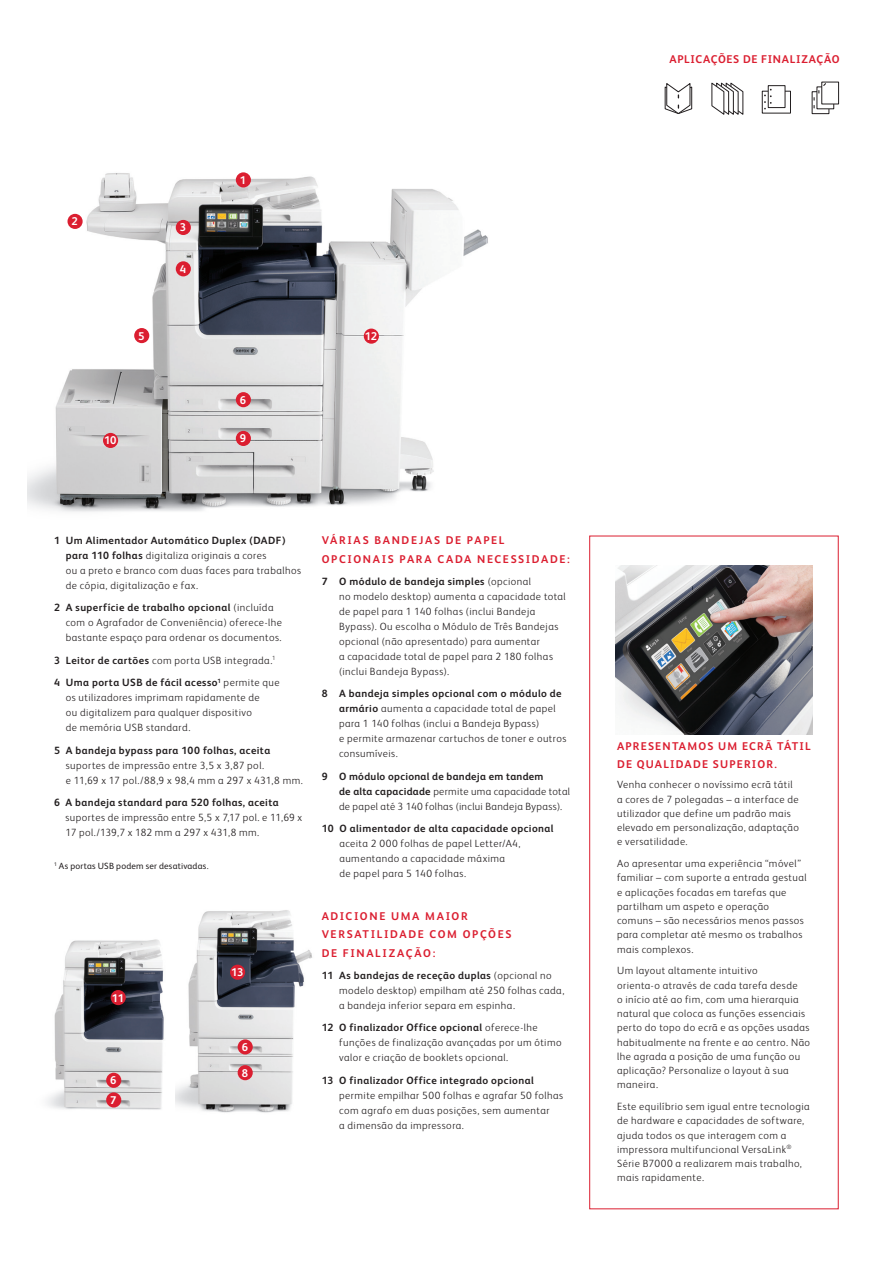
<style>
.page{position:relative;width:893px;height:1263px;background:#fff}
.page>*{position:absolute;margin:0;border:0;box-sizing:border-box;transform-origin:0 0}
.Body_Subhead_8_5_12{font:700 11.25px/18.8px "Xerox Sans";letter-spacing:.15em;color:#db1e30}
.Body_Subhead_8_5_12-2{font:700 11.25px/17.2px "Xerox Sans";letter-spacing:.105em;color:#db1e30}
.Body_Subhead_8_5_12-3{font:700 11.25px "Xerox Sans";letter-spacing:.06em;color:#db1e30}
.t1{font:700 11.25px "Xerox Sans";letter-spacing:-.02em;color:#fff}
.Body_Text_7_10{font:300 10.5px/15px "Xerox Sans";letter-spacing:.045em;color:#231f20}
.Legal{font:9px "Xerox Sans";letter-spacing:.025em;color:#231f20}
.s1{font-weight:700}
</style>
<div class="page">
<div style="left:589px;top:536px;width:250px;height:673px;border:1px solid #db1e30"></div>
<img style="left:616px;top:565px;width:196px;height:169px">
<svg style="left:711px;top:82px;width:33px;height:33px"></svg>
<svg style="left:814px;top:108px;width:13px;height:2px"></svg>
<div style="left:812px;top:91px;width:17px;height:23px;border:1px solid #231f20"></div>
<div style="left:816px;top:86px;width:18px;height:23px;border:1px solid #231f20"></div>
<div style="left:822px;top:82px;width:17px;height:22px;background:#fff"></div>
<div style="left:821px;top:82px;width:18px;height:22px;border:1px solid #231f20"></div>
<svg style="left:813px;top:82px;width:14px;height:26px"></svg>
<div style="left:663px;top:91px;width:30px;height:23px;border:1px solid #fff"></div>
<svg style="left:664px;top:83px;width:28px;height:31px"></svg>
<div style="left:762px;top:91px;width:28px;height:22px;background:linear-gradient(to right,#fff,#fff)"></div>
<div style="left:762px;top:91px;width:29px;height:23px;border:1px solid #231f20"></div>
<div style="left:768px;top:86px;width:17px;height:22px;background:#fff"></div>
<div style="left:768px;top:85px;width:17px;height:23px;border:1px solid #231f20"></div>
<svg style="left:764px;top:89px;width:8px;height:21px"></svg>
<img style="left:27px;top:173px;width:461px;height:339px">
<div style="left:236px;top:172px;width:15px;height:15px;background:#db1e30;border-radius:50%"></div>
<div style="left:68px;top:214px;width:15px;height:15px;background:#db1e30;border-radius:50%"></div>
<div style="left:176px;top:220px;width:15px;height:15px;background:#db1e30;border-radius:50%"></div>
<div style="left:176px;top:261px;width:15px;height:15px;background:#db1e30;border-radius:50%"></div>
<div style="left:134px;top:328px;width:15px;height:15px;background:#db1e30;border-radius:50%"></div>
<div style="left:236px;top:392px;width:15px;height:15px;background:#db1e30;border-radius:50%"></div>
<div style="left:103px;top:433px;width:15px;height:15px;background:#db1e30;border-radius:50%"></div>
<div style="left:236px;top:431px;width:15px;height:15px;background:#db1e30;border-radius:50%"></div>
<div style="left:364px;top:329px;width:15px;height:15px;background:#db1e30;border-radius:50%"></div>
<img style="left:175px;top:910px;width:137px;height:203px">
<img style="left:47px;top:939px;width:117px;height:171px">
<div style="left:238px;top:1039px;width:15px;height:15px;background:#db1e30;border-radius:50%"></div>
<div style="left:238px;top:1065px;width:15px;height:15px;background:#db1e30;border-radius:50%"></div>
<div style="left:230px;top:965px;width:15px;height:15px;background:#db1e30;border-radius:50%"></div>
<div style="left:106px;top:1073px;width:15px;height:15px;background:#db1e30;border-radius:50%"></div>
<div style="left:111px;top:990px;width:15px;height:15px;background:#db1e30;border-radius:50%"></div>
<div style="left:106px;top:1092px;width:15px;height:15px;background:#db1e30;border-radius:50%"></div>
<p class="t1" style="left:72px;top:214px;width:8px">2</p>
<p class="t1" style="left:138px;top:328px;width:8px">5</p>
<p class="t1" style="left:180px;top:220px;width:8px">3</p>
<p class="t1" style="left:180px;top:261px;width:8px">4</p>
<p class="t1" style="left:240px;top:172px;width:8px">1</p>
<p class="t1" style="left:240px;top:392px;width:8px">6</p>
<p class="t1" style="left:104px;top:433px;width:14px">10</p>
<p class="t1" style="left:240px;top:431px;width:8px">9</p>
<p class="t1" style="left:365px;top:328px;width:14px">12</p>
<p class="Body_Text_7_10" style="left:66px;top:532px;width:237px;text-indent:-12px"><span class="s1">1 Um Alimentador Automático Duplex (DADF) para 110 folhas</span> digitaliza originais a cores<br>ou a preto e branco com duas faces para trabalhos de cópia, digitalização e fax.</p>
<p class="Body_Text_7_10" style="left:66px;top:600px;width:218px;text-indent:-12px"><span class="s1">2 A superfície de trabalho opcional</span> (incluída com o Agrafador de Conveniência) oferece-lhe bastante espaço para ordenar os documentos.</p>
<p class="Body_Text_7_10" style="left:54px;top:652px;width:223px"><span class="s1">3 Leitor de cartões</span> com porta USB integrada.<sup>1</sup></p>
<p class="Body_Text_7_10" style="left:66px;top:675px;width:215px;text-indent:-12px"><span class="s1">4 Uma porta USB de fácil acesso</span><sup>1</sup> permite que os utilizadores imprimam rapidamente de<br>ou digitalizem para qualquer dispositivo<br>de memória USB standard.</p>
<p class="Body_Text_7_10" style="left:66px;top:742px;width:239px;text-indent:-12px"><span class="s1">5 A bandeja bypass para 100 folhas, aceita </span>suportes de impressão entre 3,5 x 3,87 pol.<br>e 11,69 x 17 pol./88,9 x 98,4 mm a 297 x 431,8 mm.</p>
<p class="Body_Text_7_10" style="left:66px;top:795px;width:238px;text-indent:-12px"><span class="s1">6 A bandeja standard para 520 folhas, aceita </span>suportes de impressão entre 5,5 x 7,17 pol. e 11,69 x<br>17 pol./139,7 x 182 mm a 297 x 431,8 mm.</p>
<p class="Legal" style="left:54px;top:860px;width:156px"><sup>1</sup> As portas USB podem ser desativadas.</p>
<p class="t1" style="left:112px;top:990px;width:14px">11</p>
<p class="t1" style="left:110px;top:1073px;width:8px">6</p>
<p class="t1" style="left:110px;top:1092px;width:8px">7</p>
<p class="t1" style="left:231px;top:964px;width:14px">13</p>
<p class="t1" style="left:242px;top:1039px;width:8px">6</p>
<p class="t1" style="left:242px;top:1065px;width:8px">8</p>
<p class="Body_Subhead_8_5_12" style="left:322px;top:531px;width:250px">VÁRIAS BANDEJAS DE PAPEL<br>OPCIONAIS PARA CADA NECESSIDADE:</p>
<p class="Body_Text_7_10" style="left:339px;top:573px;width:228px;text-indent:-17px"><span class="s1">7 O módulo de bandeja simples</span> (opcional<br>no modelo desktop) aumenta a capacidade total de papel para 1 140 folhas (inclui Bandeja Bypass). Ou escolha o Módulo de Três Bandejas opcional (não apresentado) para aumentar<br>a capacidade total de papel para 2 180 folhas (inclui Bandeja Bypass).</p>
<p class="Body_Text_7_10" style="left:339px;top:685px;width:229px;text-indent:-17px"><span class="s1">8 A bandeja simples opcional com o módulo de armário</span> aumenta a capacidade total de papel para 1 140 folhas (inclui a Bandeja Bypass)<br>e permite armazenar cartuchos de toner e outros consumíveis.</p>
<p class="Body_Text_7_10" style="left:339px;top:768px;width:233px;text-indent:-17px"><span class="s1">9 O módulo opcional de bandeja em tandem<br>de alta capacidade</span> permite uma capacidade total de papel até 3 140 folhas (inclui Bandeja Bypass).</p>
<p class="Body_Text_7_10" style="left:339px;top:820px;width:216px;text-indent:-18px"><span class="s1">10 O alimentador de alta capacidade opcional </span>aceita 2 000 folhas de papel Letter/A4, aumentando a capacidade máxima<br>de papel para 5 140 folhas.</p>
<p class="Body_Subhead_8_5_12" style="left:322px;top:906px;width:191px">ADICIONE UMA MAIOR<br>VERSATILIDADE COM OPÇÕES<br>DE FINALIZAÇÃO:</p>
<p class="Body_Text_7_10" style="left:339px;top:967px;width:227px;text-indent:-17px"><span class="s1">11 As bandejas de receção duplas</span> (opcional no modelo desktop) empilham até 250 folhas cada, a bandeja inferior separa em espinha.</p>
<p class="Body_Text_7_10" style="left:339px;top:1019px;width:224px;text-indent:-18px"><span class="s1">12 O finalizador Office opcional</span> oferece-lhe funções de finalização avançadas por um ótimo valor e criação de booklets opcional.</p>
<p class="Body_Text_7_10" style="left:339px;top:1072px;width:226px;text-indent:-18px"><span class="s1">13 O finalizador Office integrado opcional </span>permite empilhar 500 folhas e agrafar 50 folhas com agrafo em duas posições, sem aumentar<br>a dimensão da impressora.</p>
<p class="Body_Subhead_8_5_12-3" style="left:669px;top:51px;width:172px">APLICAÇÕES DE FINALIZAÇÃO</p>
<p class="Body_Subhead_8_5_12-2" style="left:617px;top:737px;width:195px">APRESENTAMOS UM ECRÃ TÁTIL<br>DE QUALIDADE SUPERIOR.</p>
<p class="Body_Text_7_10" style="left:617px;top:777px;width:183px;line-height:14.2px">Venha conhecer o novíssimo ecrã tátil a cores de 7 polegadas – a interface de utilizador que define um padrão mais elevado em personalização, adaptação e versatilidade.</p>
<p class="Body_Text_7_10" style="left:617px;top:856px;width:191px;line-height:14.2px">Ao apresentar uma experiência “móvel” familiar – com suporte a entrada gestual e aplicações focadas em tarefas que partilham um aspeto e operação comuns – são necessários menos passos para completar até mesmo os trabalhos mais complexos.</p>
<p class="Body_Text_7_10" style="left:617px;top:963px;width:195px;line-height:14.2px">Um layout altamente intuitivo<br>orienta-o através de cada tarefa desde<br>o início até ao fim, com uma hierarquia natural que coloca as funções essenciais perto do topo do ecrã e as opções usadas habitualmente na frente e ao centro. Não lhe agrada a posição de uma função ou aplicação? Personalize o layout à sua maneira.</p>
<p class="Body_Text_7_10" style="left:617px;top:1099px;width:194px;line-height:14.2px">Este equilíbrio sem igual entre tecnologia de hardware e capacidades de software, ajuda todos os que interagem com a impressora multifuncional VersaLink<sup>® </sup>Série B7000 a realizarem mais trabalho, mais rapidamente.</p>
</div>
